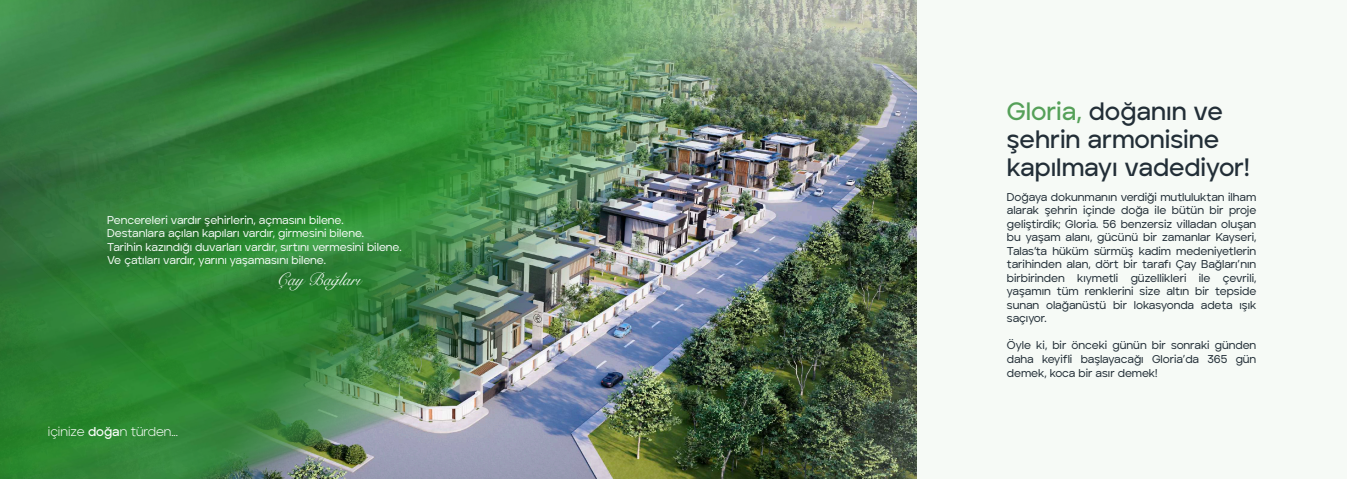
<style>
.page{position:relative;width:1347px;height:479px;background:#fff}
.page>*{position:absolute;margin:0;border:0;box-sizing:border-box;transform-origin:0 0}
.t1{font:600 25px/28.1px "Aventa";color:#222e37}
.t2{font:17.56px "Snell Roundhand";color:#f3faf5}
.t3{font:300 12.75px "Aventa";color:#fff}
.t4{font:500 11.25px/13.5px "Aventa";color:#222e37;text-align:justify}
.t5{font:500 11.25px/13.5px "Aventa";color:#f3faf5}
.s1{font-weight:600}
.s2{color:#55a059}
</style>
<div class="page">
<div style="left:916px;top:0;width:430px;height:478px;background:#f6faf6"></div>
<img style="left:0;top:0;width:917px;height:478px">
<p class="t5" style="left:107px;top:212px;width:296px">Pencereleri vardır şehirlerin, açmasını bilene.<br>Destanlara açılan kapıları vardır, girmesini bilene.<br>Tarihin kazındığı duvarları vardır, sırtını vermesini bilene.<br>Ve çatıları vardır, yarını yaşamasını bilene.</p>
<h2 class="t2" style="left:276px;top:265px;width:86px">Çay Bağları</h2>
<p class="t3" style="left:48px;top:422px;width:132px">içinize <span class="s1">doğa</span>n türden...</p>
<h1 class="t1" style="left:1007px;top:97px;width:244px"><span class="s2">Gloria,</span> doğanın ve şehrin armonisine kapılmayı vadediyor!</h1>
<p class="t4" style="left:1007px;top:190px;width:251px">Doğaya dokunmanın verdiği mutluluktan ilham alarak şehrin içinde doğa ile bütün bir proje geliştirdik; Gloria. 56 benzersiz villadan oluşan bu yaşam alanı, gücünü bir zamanlar Kayseri, Talas’ta hüküm sürmüş kadim medeniyetlerin tarihinden alan, dört bir tarafı Çay Bağları’nın birbirinden kıymetli güzellikleri ile çevrili, yaşamın tüm renklerini size altın bir tepside sunan olağanüstü bir lokasyonda adeta ışık saçıyor.</p>
<p class="t4" style="left:1007px;top:338px;width:251px">Öyle ki, bir önceki günün bir sonraki günden daha keyifli başlayacağı Gloria’da 365 gün demek, koca bir asır demek!</p>
</div>
